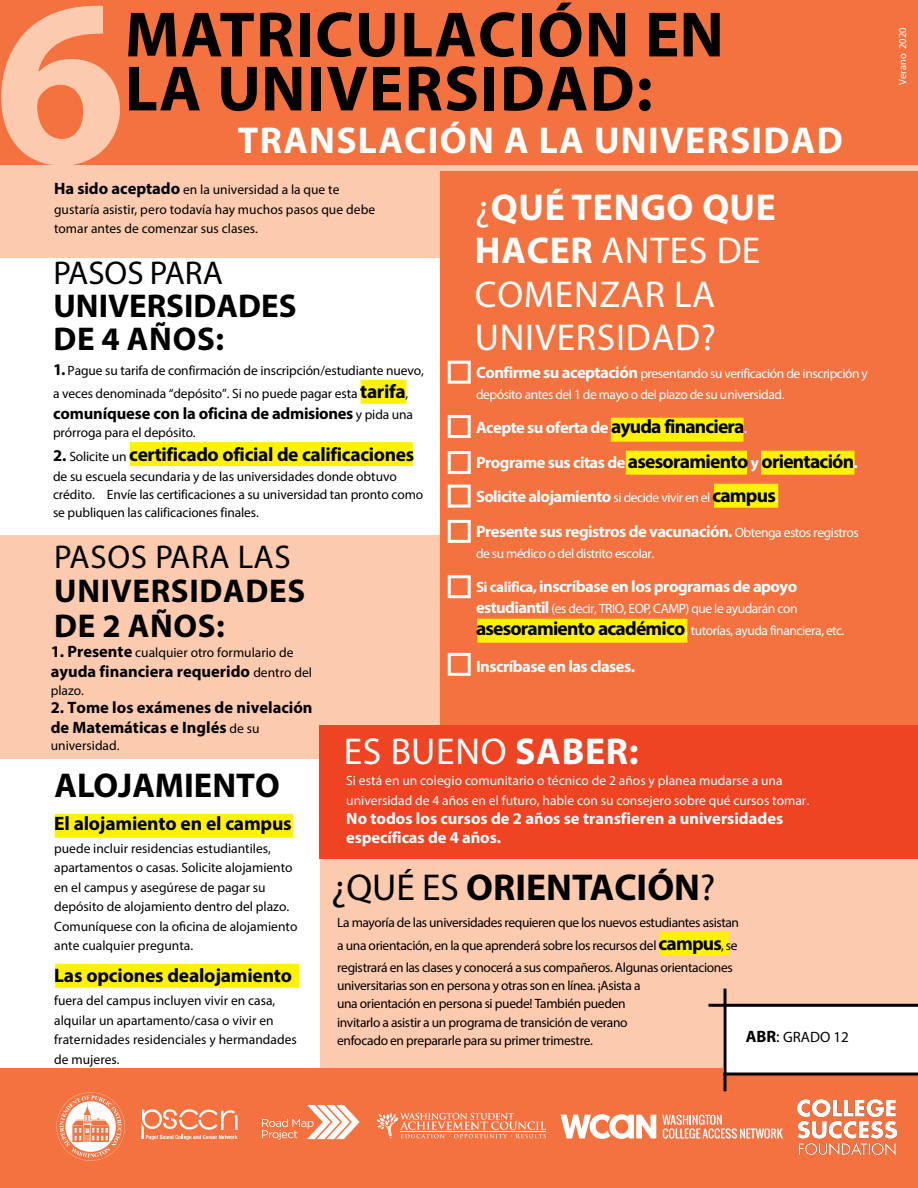
<style>
.page{position:relative;width:918px;height:1188px;background:#fff}
.page>*{position:absolute;margin:0;border:0;box-sizing:border-box;transform-origin:0 0}
.t1{font:700 238.5px "Myriad Pro";color:#fccaae}
.t2{font:700 64.5px/54px "Myriad Pro";letter-spacing:.02em;color:#000}
.t3{font:37.5px/43.5px "Myriad Pro";letter-spacing:.02em;color:#fff}
.t4{font:700 37.5px "Myriad Pro";letter-spacing:.035em;color:#fff}
.t5{font:700 37.5px "Myriad Pro";color:#000}
.t6{font:700 34.5px "Myriad Pro";color:#000}
.t7{font:700 33px/33px "Myriad Pro";color:#000}
.t8{font:700 33px/34.5px "Myriad Pro";letter-spacing:.02em;color:#000}
.t9{font:33px "Myriad Pro";letter-spacing:.02em;color:#000}
.t10{font:33px "Myriad Pro";color:#000}
.t11{font:700 19.5px "Myriad Pro";letter-spacing:-.015em;color:#000}
.t12{font:700 19.5px "Myriad Pro";letter-spacing:-.035em;color:#000}
.t13{font:700 16.5px/34.5px "Myriad Pro";letter-spacing:-.03em;color:#fff}
.t14{font:700 16.5px/19.8px "Myriad Pro";color:#000}
.t15{font:700 16.5px/19.5px "Myriad Pro";color:#fff}
.t16{font:15px "Myriad Pro";color:#000}
.t17{font:13.5px/19.5px "Myriad Pro";letter-spacing:-.01em;color:#000}
.t18{font:13.5px/21.3px "Myriad Pro";letter-spacing:-.03em;color:#fff}
.t19{font:13.5px/19.5px "Myriad Pro";color:#fff}
.t20{font:13.5px/23.2px "Myriad Pro";letter-spacing:-.03em;color:#000}
.t21{font:10.5px "Myriad Pro";color:#fff}
.s1{font-weight:700;font-size:16.5px}
.s2{font-weight:700}
.s3{font-size:19.5px;color:#000}
.s4{font-weight:400}
.s5{font-size:16.5px;color:#fff}
.s6{font-weight:400;font-size:13.5px}
.s7{font-weight:400;font-size:15px}
.s8{font-size:15px}
.s9{font-weight:700;font-size:19.5px;color:#000}
.s10{font-weight:700;font-size:15px}
.s11{font-weight:700;font-size:19.5px}
.s12{font-size:16.5px}
</style>
<div class="page">
<div style="left:0;top:535px;width:448px;height:230px;background:#fccaae"></div>
<div style="left:319px;top:857px;width:599px;height:216px;background:#fccaae"></div>
<div style="left:0;top:164px;width:918px;height:94px;background:#fccaae"></div>
<div style="left:441px;top:171px;width:477px;height:572px;background:#f3723f"></div>
<div style="left:611px;top:417px;width:132px;height:25px;background:#fff200"></div>
<div style="left:626px;top:450px;width:121px;height:25px;background:#fff200"></div>
<div style="left:761px;top:450px;width:94px;height:25px;background:#fff200"></div>
<div style="left:714px;top:483px;width:64px;height:25px;background:#fff200"></div>
<div style="left:477px;top:618px;width:210px;height:25px;background:#fff200"></div>
<div style="left:0;top:759px;width:319px;height:429px;background:#fff"></div>
<div style="left:361px;top:379px;width:45px;height:26px;background:#fff200"></div>
<div style="left:130px;top:442px;width:283px;height:24px;background:#fff200"></div>
<div style="left:319px;top:725px;width:599px;height:133px;background:#ef4423"></div>
<div style="left:659px;top:931px;width:70px;height:26px;background:#fff200"></div>
<div style="left:55px;top:813px;width:238px;height:25px;background:#fff200"></div>
<div style="left:55px;top:963px;width:244px;height:25px;background:#fff200"></div>
<div style="left:0;top:0;width:918px;height:164px;background:#f3723f"></div>
<div style="left:0;top:1069px;width:918px;height:119px;background:#f3723f"></div>
<div style="left:724px;top:1004px;width:194px;height:69px;background:#fff"></div>
<hr style="left:709px;top:1004px;width:209px;height:3px;background:#000">
<hr style="left:724px;top:989px;width:3px;height:102px;background:#000">
<hr style="left:723px;top:1073px;width:195px;height:3px;background:#000">
<div style="left:448px;top:361px;width:23px;height:23px;border:3px solid #fff"></div>
<div style="left:448px;top:415px;width:23px;height:23px;border:3px solid #fff"></div>
<div style="left:448px;top:451px;width:23px;height:23px;border:3px solid #fff"></div>
<div style="left:448px;top:520px;width:23px;height:23px;border:3px solid #fff"></div>
<div style="left:448px;top:485px;width:23px;height:23px;border:3px solid #fff"></div>
<div style="left:448px;top:575px;width:23px;height:23px;border:3px solid #fff"></div>
<div style="left:448px;top:653px;width:23px;height:23px;border:3px solid #fff"></div>
<svg style="left:262px;top:1105px;width:98px;height:35px"></svg>
<svg style="left:560px;top:1114px;width:96px;height:25px"></svg>
<svg style="left:662px;top:1115px;width:121px;height:24px"></svg>
<svg style="left:377px;top:1113px;width:169px;height:26px"></svg>
<svg style="left:141px;top:1109px;width:97px;height:31px"></svg>
<svg style="left:56px;top:1092px;width:69px;height:69px"></svg>
<img style="left:797px;top:1099px;width:99px;height:57px">
<h1 class="t1" style="left:-6px;top:-73px;width:134px">6</h1>
<h2 class="t2" style="left:125px;top:6px;width:601px">MATRICULACIÓN EN<br>LA UNIVERSIDAD:</h2>
<h3 class="t4" style="left:238px;top:116px;width:606px">TRANSLACIÓN A LA UNIVERSIDAD</h3>
<p class="t17" style="left:54px;top:179px;width:323px;line-height:20.1px"><span class="s1">Ha sido aceptado</span> en la universidad a la que te gustaría asistir, pero todavía hay muchos pasos que debe</p>
<p class="t17" style="left:54px;top:218px;width:206px">tomar antes de comenzar sus clases.</p>
<h3 class="t3" style="left:475px;top:185px;width:302px">¿<span class="s2">QUÉ TENGO QUE<br>HACER</span> ANTES DE<br>COMENZAR LA<br>UNIVERSIDAD?</h3>
<p class="t18" style="left:476px;top:362px;width:393px"><span class="s1">Confirme su aceptación</span> presentando su verificación de inscripción y depósito antes del 1 de mayo o del plazo de su universidad.</p>
<p class="t13" style="left:476px;top:409px;width:273px">Acepte su oferta de <span class="s3">ayuda financiera</span><span class="s4">.</span></p>
<h3 class="t12" style="left:476px;top:449px;width:383px"><span class="s5">Programe sus citas de</span> asesoramiento <span class="s5">y</span> orientación<span class="s5">.</span></h3>
<p class="t13" style="left:476px;top:479px;width:384px">Solicite alojamiento <span class="s6">si decide vivir en el</span> <span class="s3">campus</span><span class="s7">.<br></span>Presente sus registros de vacunación. <span class="s6">Obtenga estos registros</span></p>
<p class="t18" style="left:476px;top:543px;width:180px">de su médico o del distrito escolar.</p>
<p class="t13" style="left:476px;top:569px;width:323px"><span class="s8">Si califica,</span> inscríbase en los programas de apoyo</p>
<p class="t18" style="left:476px;top:597px;width:370px;line-height:22.6px"><span class="s1">estudiantil</span> (es decir, TRIO, EOP, CAMP) que le ayudarán con <span class="s9">asesoramiento académico</span><span class="s10">,</span> tutorías, ayuda financiera, etc.</p>
<p class="t13" style="left:476px;top:648px;width:161px">Inscríbase en las clases.</p>
<h3 class="t10" style="left:53px;top:252px;width:171px">PASOS PARA</h3>
<h3 class="t7" style="left:53px;top:288px;width:245px">UNIVERSIDADES<br>DE 4 AÑOS:</h3>
<p class="t17" style="left:53px;top:359px;width:372px;line-height:22.6px"><span class="s1">1.</span> Pague su tarifa de confirmación de inscripción/estudiante nuevo, a veces denominada “depósito”. Si no puede pagar esta <span class="s11">tarifa</span>,</p>
<p class="t14" style="left:53px;top:403px;width:362px">comuníquese con la oficina de admisiones <span class="s6">y pida una</span></p>
<p class="t17" style="left:53px;top:423px;width:144px">prórroga para el depósito.</p>
<h3 class="t11" style="left:53px;top:442px;width:363px"><span class="s12">2.</span> <span class="s6">Solicite un</span> certificado oficial de calificaciones</h3>
<p class="t17" style="left:53px;top:467px;width:372px;line-height:18px">de su escuela secundaria y de las universidades donde obtuvo crédito. Envíe las certificaciones a su universidad tan pronto como se publiquen las calificaciones finales.</p>
<h3 class="t9" style="left:54px;top:536px;width:238px">PASOS PARA LAS</h3>
<h3 class="t8" style="left:54px;top:573px;width:253px">UNIVERSIDADES<br>DE 2 AÑOS:</h3>
<p class="t17" style="left:51px;top:643px;width:244px"><span class="s1">1. Presente</span> cualquier otro formulario de</p>
<p class="t14" style="left:51px;top:661px;width:263px">ayuda financiera requerido <span class="s6">dentro del</span></p>
<p class="t17" style="left:51px;top:680px;width:35px">plazo.</p>
<p class="t14" style="left:51px;top:697px;width:263px">2. Tome los exámenes de nivelación de Matemáticas e Inglés <span class="s6">de su</span></p>
<p class="t17" style="left:51px;top:736px;width:70px">universidad.</p>
<h3 class="t3" style="left:344px;top:729px;width:296px">ES BUENO <span class="s2">SABER:</span></h3>
<p class="t19" style="left:346px;top:771px;width:464px">Si está en un colegio comunitario o técnico de 2 años y planea mudarse a una universidad de 4 años en el futuro, hable con su consejero sobre qué cursos tomar.</p>
<p class="t15" style="left:346px;top:808px;width:438px">No todos los cursos de 2 años se transfieren a universidades específicas de 4 años.</p>
<h3 class="t6" style="left:55px;top:762px;width:227px">ALOJAMIENTO</h3>
<h3 class="t11" style="left:54px;top:811px;width:239px">El alojamiento en el campus</h3>
<p class="t17" style="left:54px;top:838px;width:245px">puede incluir residencias estudiantiles, apartamentos o casas. Solicite alojamiento en el campus y asegúrese de pagar su depósito de alojamiento dentro del plazo.<br>Comuníquese con la oficina de alojamiento ante cualquier pregunta.</p>
<h3 class="t11" style="left:54px;top:963px;width:240px">Las opciones dealojamiento</h3>
<p class="t17" style="left:54px;top:991px;width:244px">fuera del campus incluyen vivir en casa, alquilar un apartamento/casa o vivir en fraternidades residenciales y hermandades de mujeres.</p>
<h3 class="t5" style="left:331px;top:863px;width:386px"><span class="s4">¿QUÉ ES</span> ORIENTACIÓN<span class="s4">?</span></h3>
<p class="t20" style="left:337px;top:910px;width:403px">La mayoría de las universidades requieren que los nuevos estudiantes asistan a una orientación, en la que aprenderá sobre los recursos del <span class="s11">campus</span>, se</p>
<p class="t17" style="left:337px;top:958px;width:397px;line-height:18.3px">registrará en las clases y conocerá a sus compañeros. Algunas orientaciones universitarias son en persona y otras son en línea. ¡Asista a<br>una orientación en persona si puede! También pueden<br>invitarlo a asistir a un programa de transición de verano<br>enfocado en prepararle para su primer trimestre.</p>
<p class="t16" style="left:746px;top:1028px;width:105px"><span class="s1">ABR</span><span class="s12">:</span> GRADO 12</p>
<p class="t21" style="left:896px;top:85px;width:59px;rotate:-90deg">Verano 2020</p>
</div>
